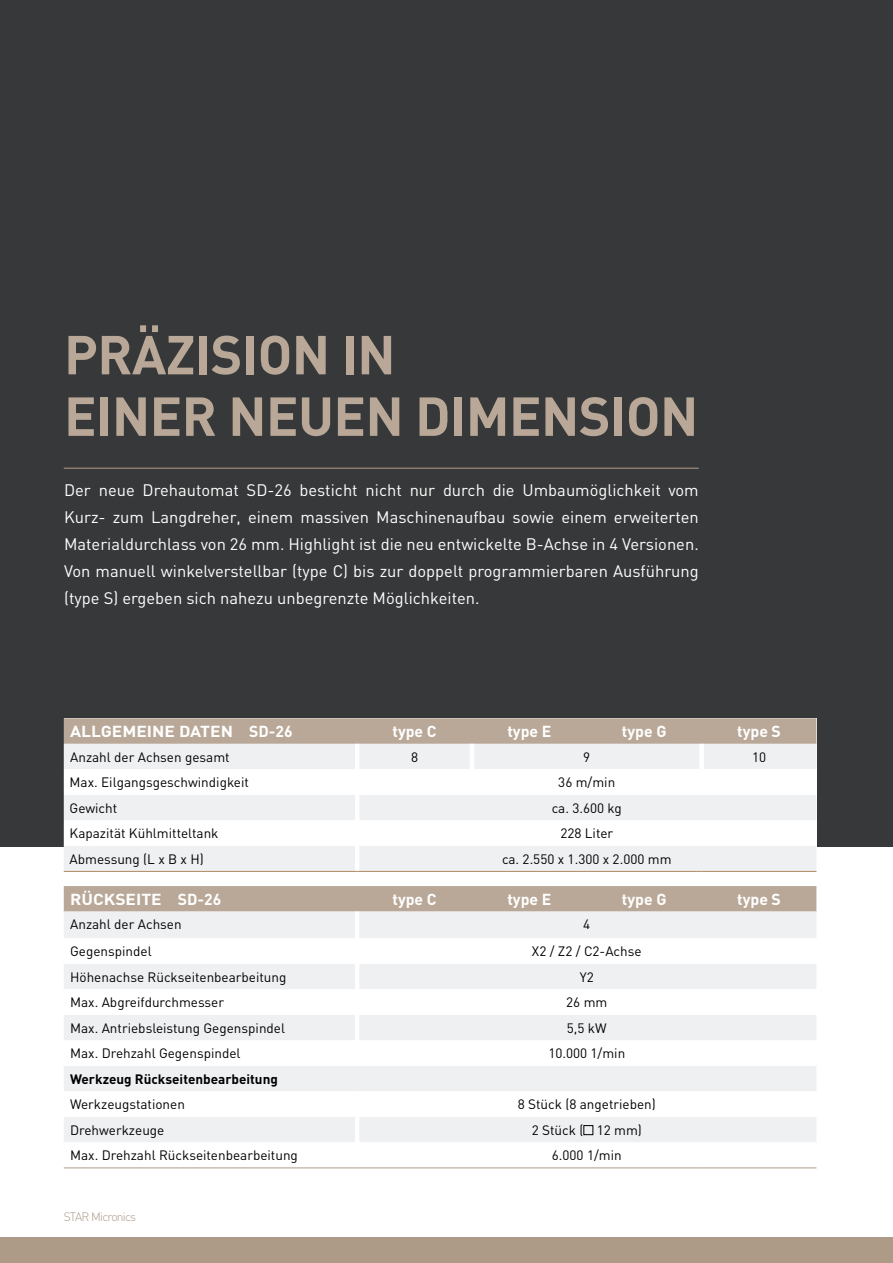
<style>
.page{position:relative;width:893px;height:1263px;background:#fff}
.page>*{position:absolute;margin:0;border:0;box-sizing:border-box;transform-origin:0 0}
.t1{font:700 54px/61.5px "DIN";letter-spacing:-.01em;color:#b9a898}
.t2{font:16.5px/27px "DIN";color:#fff;text-align:justify}
.t3{font:700 15.75px "DIN";color:#fff}
.t4{font:700 15.75px "DIN";color:#fff;scale:1.1 1}
.t5{font:13.5px "DIN";color:#000}
.t6{font:700 13.5px "DIN";color:#000}
.t7{font:300 12px "DIN Pro";letter-spacing:-.06em;color:#ad9a87}
</style>
<div class="page">
<div style="left:0;top:0;width:893px;height:846px;background:#363839"></div>
<hr style="left:64px;top:468px;width:635px;height:1px;background:#ad9a87">
<svg style="left:64px;top:718px;width:752px;height:26px;background:#baa99a"></svg>
<div style="left:64px;top:744px;width:752px;height:127px;background:#eef0f2"></div>
<svg style="left:64px;top:769px;width:752px;height:77px;background:#f7f8f9"></svg>
<div style="left:357px;top:769px;width:459px;height:26px;background:#fff"></div>
<hr style="left:355px;top:769px;width:4px;height:26px;background:#fff">
<hr style="left:355px;top:795px;width:4px;height:25px;background:#fff">
<hr style="left:355px;top:820px;width:4px;height:26px;background:#fff">
<hr style="left:355px;top:846px;width:4px;height:25px;background:#fff">
<hr style="left:355px;top:744px;width:4px;height:25px;background:#fff">
<hr style="left:470px;top:744px;width:4px;height:25px;background:#fff">
<div style="left:699px;top:744px;width:5px;height:25px;background:#fff"></div>
<hr style="left:64px;top:871px;width:293px;height:1px;background:#b38a62">
<hr style="left:357px;top:871px;width:115px;height:1px;background:#b38a62">
<hr style="left:472px;top:871px;width:115px;height:1px;background:#b38a62">
<hr style="left:587px;top:871px;width:115px;height:1px;background:#b38a62">
<hr style="left:702px;top:871px;width:114px;height:1px;background:#b38a62">
<div style="left:64px;top:886px;width:752px;height:25px;background:#b9a898"></div>
<div style="left:64px;top:911px;width:752px;height:27px;background:#eef0f2"></div>
<svg style="left:64px;top:964px;width:752px;height:178px;fill:#eef0f2"></svg>
<hr style="left:355px;top:911px;width:4px;height:27px;background:#fff">
<hr style="left:355px;top:964px;width:4px;height:25px;background:#fff">
<hr style="left:355px;top:989px;width:4px;height:26px;background:#fff">
<hr style="left:355px;top:1015px;width:4px;height:25px;background:#fff">
<hr style="left:355px;top:1040px;width:4px;height:26px;background:#fff">
<hr style="left:355px;top:1091px;width:4px;height:26px;background:#fff">
<hr style="left:355px;top:1117px;width:4px;height:25px;background:#fff">
<hr style="left:64px;top:1167px;width:293px;height:1px;background:#ad9a87">
<hr style="left:357px;top:1167px;width:115px;height:1px;background:#ad9a87">
<hr style="left:472px;top:1167px;width:115px;height:1px;background:#ad9a87">
<hr style="left:587px;top:1167px;width:115px;height:1px;background:#ad9a87">
<hr style="left:702px;top:1167px;width:114px;height:1px;background:#ad9a87">
<div style="left:0;top:1237px;width:893px;height:26px;background:#ad9a87"></div>
<h1 class="t1" style="left:64px;top:322px;width:636px">PRÄZISION IN<br>EINER NEUEN DIMENSION</h1>
<p class="t2" style="left:64px;top:476px;width:636px">Der neue Drehautomat SD-26 besticht nicht nur durch die Umbaumöglichkeit vom Kurz- zum Langdreher, einem massiven Maschinenaufbau sowie einem erweiterten Materialdurchlass von 26 mm. Highlight ist die neu entwickelte B-Achse in 4 Versionen.<br>Von manuell winkelverstellbar (type C) bis zur doppelt programmierbaren Ausführung (type S) ergeben sich nahezu unbegrenzte Möglichkeiten.</p>
<p class="t4" style="left:70px;top:721px;width:204px">ALLGEMEINE DATEN SD-26</p>
<p class="t3" style="left:392px;top:721px;width:46px">type C</p>
<p class="t3" style="left:507px;top:721px;width:45px">type E</p>
<p class="t3" style="left:622px;top:721px;width:46px">type G</p>
<p class="t3" style="left:737px;top:721px;width:45px">type S</p>
<p class="t5" style="left:70px;top:748px;width:161px">Anzahl der Achsen gesamt</p>
<p class="t5" style="left:411px;top:748px;width:9px">8</p>
<p class="t5" style="left:583px;top:748px;width:9px">9</p>
<p class="t5" style="left:752px;top:748px;width:16px">10</p>
<p class="t5" style="left:70px;top:774px;width:181px">Max. Eilgangsgeschwindigkeit</p>
<p class="t5" style="left:558px;top:774px;width:58px">36 m/min</p>
<p class="t5" style="left:70px;top:799px;width:49px">Gewicht</p>
<p class="t5" style="left:552px;top:799px;width:72px">ca. 3.600 kg</p>
<p class="t5" style="left:70px;top:825px;width:150px">Kapazität Kühlmitteltank</p>
<p class="t5" style="left:560px;top:825px;width:54px">228 Liter</p>
<p class="t5" style="left:70px;top:850px;width:136px">Abmessung (L x B x H)</p>
<p class="t5" style="left:502px;top:850px;width:171px">ca. 2.550 x 1.300 x 2.000 mm</p>
<p class="t4" style="left:70px;top:889px;width:139px">RÜCKSEITE SD-26</p>
<p class="t3" style="left:392px;top:889px;width:46px">type C</p>
<p class="t3" style="left:507px;top:889px;width:45px">type E</p>
<p class="t3" style="left:622px;top:889px;width:46px">type G</p>
<p class="t3" style="left:737px;top:889px;width:45px">type S</p>
<p class="t5" style="left:70px;top:916px;width:113px">Anzahl der Achsen</p>
<p class="t5" style="left:583px;top:916px;width:9px">4</p>
<p class="t5" style="left:70px;top:943px;width:83px">Gegenspindel</p>
<p class="t5" style="left:532px;top:943px;width:111px">X2 / Z2 / C2-Achse</p>
<p class="t5" style="left:70px;top:968px;width:218px">Höhenachse Rückseitenbearbeitung</p>
<p class="t5" style="left:580px;top:968px;width:15px">Y2</p>
<p class="t5" style="left:70px;top:994px;width:155px">Max. Abgreifdurchmesser</p>
<p class="t5" style="left:566px;top:994px;width:43px">26 mm</p>
<p class="t5" style="left:70px;top:1019px;width:216px">Max. Antriebsleistung Gegenspindel</p>
<p class="t5" style="left:567px;top:1019px;width:41px">5,5 kW</p>
<p class="t5" style="left:70px;top:1045px;width:172px">Max. Drehzahl Gegenspindel</p>
<p class="t5" style="left:548px;top:1045px;width:78px">10.000 1/min</p>
<p class="t6" style="left:70px;top:1070px;width:209px">Werkzeug Rückseitenbearbeitung</p>
<p class="t5" style="left:70px;top:1096px;width:116px">Werkzeugstationen</p>
<p class="t5" style="left:518px;top:1096px;width:140px">8 Stück (8 angetrieben)</p>
<p class="t5" style="left:70px;top:1121px;width:96px">Drehwerkzeuge</p>
<p class="t5" style="left:532px;top:1121px;width:112px">2 Stück (■ 12 mm)</p>
<p class="t5" style="left:70px;top:1147px;width:229px">Max. Drehzahl Rückseitenbearbeitung</p>
<p class="t5" style="left:552px;top:1147px;width:71px">6.000 1/min</p>
<p class="t7" style="left:64px;top:1207px;width:74px">STAR Micronics</p>
</div>
